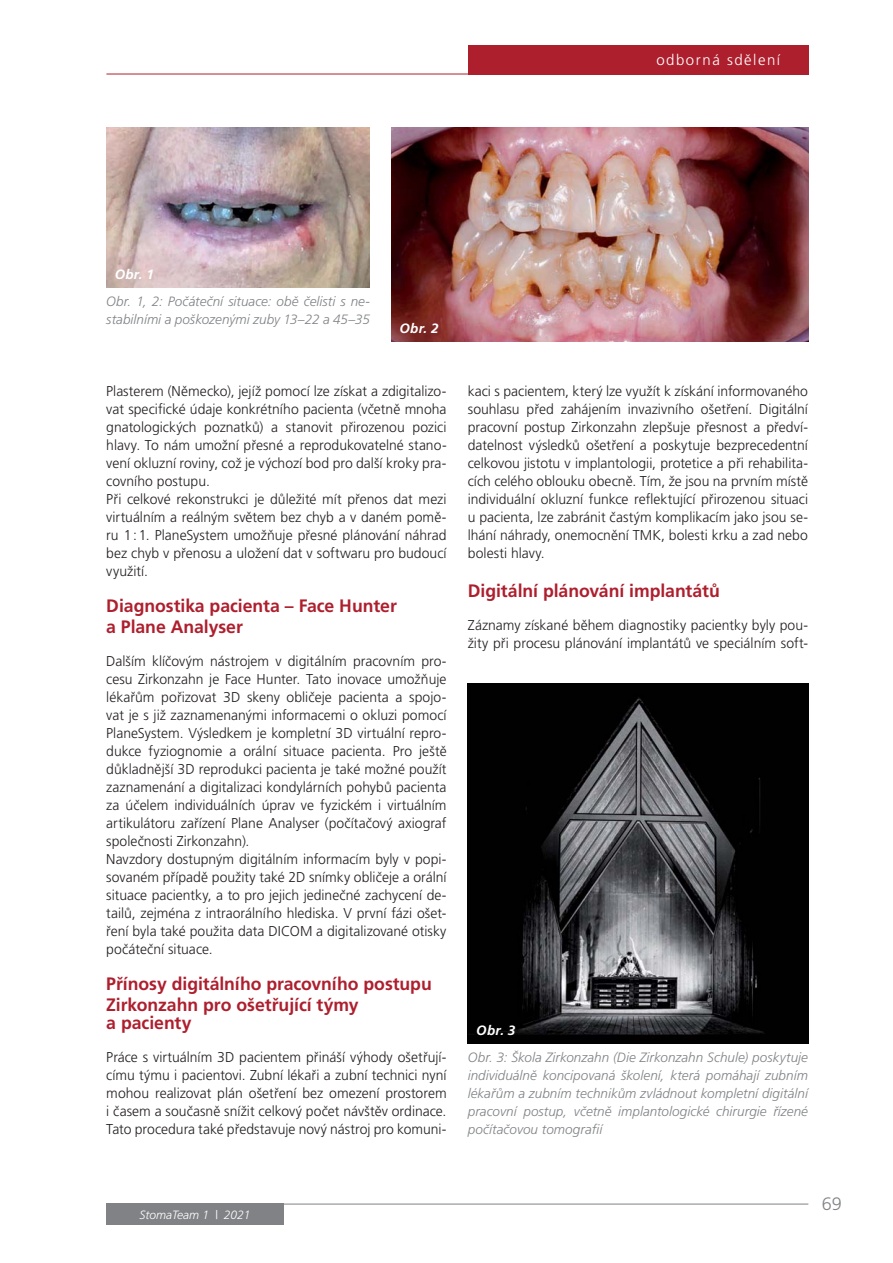
<style>
.page{position:relative;width:893px;height:1263px;background:#fff}
.page>*{position:absolute;margin:0;border:0;box-sizing:border-box;transform-origin:0 0}
.t1{font:700 18px/21px "Frutiger CE";color:#ae1f2e}
.t2{font:300 18px "Frutiger CE";color:#808285}
.t3{font:300 15px "Frutiger CE";letter-spacing:.1em;color:#fff}
.t4{font:300 14.25px/18px "Frutiger CE";color:#231f20}
.t5{font:italic 300 13.5px/18px "Frutiger CE";color:#808285}
.t6{font:italic 700 13.5px "Frutiger CE";letter-spacing:.015em;color:#fff}
.t7{font:italic 300 12px "Frutiger CE";color:#fff}
</style>
<div class="page">
<div style="left:106px;top:1204px;width:178px;height:21px;background:#808285"></div>
<hr style="left:106px;top:1204px;width:702px;height:1px;background:#808285">
<hr style="left:106px;top:74px;width:702px;height:1px;background:#ae1f2e">
<div style="left:468px;top:45px;width:340px;height:29px;background:#ae1f2e"></div>
<img style="left:106px;top:128px;width:264px;height:160px">
<img style="left:391px;top:128px;width:417px;height:214px">
<img style="left:468px;top:684px;width:340px;height:360px">
<p class="t3" style="left:656px;top:54px;width:125px">odborná sdělení</p>
<p class="t6" style="left:115px;top:267px;width:41px">Obr. 1</p>
<p class="t5" style="left:106px;top:293px;width:265px">Obr. 1, 2: Počáteční situace: obě čelisti s ne&shy;stabilními a poškozenými zuby 13–22 a 45–35</p>
<p class="t6" style="left:399px;top:321px;width:41px">Obr. 2</p>
<p class="t4" style="left:106px;top:383px;width:342px">Plasterem (Německo), jejíž pomocí lze získat a zdigitalizo&shy;vat specifické údaje konkrétního pacienta (včetně mnoha gnatologických poznatků) a stanovit přirozenou pozici hlavy. To nám umožní přesné a reprodukovatelné stano&shy;vení okluzní roviny, což je výchozí bod pro další kroky pra&shy;covního postupu.<br>Při celkové rekonstrukci je důležité mít přenos dat mezi virtuálním a reálným světem bez chyb a v daném pomě&shy;ru 1 : 1. PlaneSystem umožňuje přesné plánování náhrad bez chyb v přenosu a uložení dat v softwaru pro budoucí využití.</p>
<p class="t1" style="left:106px;top:596px;width:292px">Diagnostika pacienta – Face Hunter a Plane Analyser</p>
<p class="t4" style="left:106px;top:653px;width:342px">Dalším klíčovým nástrojem v digitálním pracovním pro&shy;cesu Zirkonzahn je Face Hunter. Tato inovace umožňuje lékařům pořizovat 3D skeny obličeje pacienta a spojo&shy;vat je s již zaznamenanými informacemi o okluzi pomocí PlaneSystem. Výsledkem je kompletní 3D virtuální repro&shy;dukce fyziognomie a orální situace pacienta. Pro ještě důkladnější 3D reprodukci pacienta je také možné použít zaznamenání a digitalizaci kondylárních pohybů pacienta za účelem individuálních úprav ve fyzickém i virtuálním artikulátoru zařízení Plane Analyser (počítačový axiograf společnosti Zirkonzahn).<br>Navzdory dostupným digitálním informacím byly v popi&shy;sovaném případě použity také 2D snímky obličeje a orální situace pacientky, a to pro jejich jedinečné zachycení de&shy;tailů, zejména z intraorálního hlediska. V první fázi ošet&shy;ření byla také použita data DICOM a digitalizované otisky počáteční situace.</p>
<p class="t1" style="left:106px;top:974px;width:327px">Přínosy digitálního pracovního postupu<br>Zirkonzahn pro ošetřující týmy</p>
<p class="t1" style="left:106px;top:1013px;width:87px">a pacienty</p>
<p class="t4" style="left:106px;top:1049px;width:342px;text-align:justify">Práce s virtuálním 3D pacientem přináší výhody ošetřují&shy;címu týmu i pacientovi. Zubní lékaři a zubní technici nyní mohou realizovat plán ošetření bez omezení prostorem i časem a současně snížit celkový počet návštěv ordinace.<br>Tato procedura také představuje nový nástroj pro komuni-</p>
<p class="t4" style="left:468px;top:383px;width:342px;text-align:justify">kaci s pacientem, který lze využít k získání informovaného souhlasu před zahájením invazivního ošetření. Digitální pracovní postup Zirkonzahn zlepšuje přesnost a předví&shy;datelnost výsledků ošetření a poskytuje bezprecedentní celkovou jistotu v implantologii, protetice a při rehabilita&shy;cích celého oblouku obecně. Tím, že jsou na prvním místě individuální okluzní funkce reflektující přirozenou situaci u pacienta, lze zabránit častým komplikacím jako jsou se&shy;lhání náhrady, onemocnění TMK, bolesti krku a zad nebo bolesti hlavy.</p>
<p class="t1" style="left:468px;top:581px;width:254px">Digitální plánování implantátů</p>
<p class="t4" style="left:468px;top:617px;width:342px">Záznamy získané během diagnostiky pacientky byly pou&shy;žity při procesu plánování implantátů ve speciálním soft-</p>
<p class="t6" style="left:476px;top:1023px;width:41px">Obr. 3</p>
<p class="t5" style="left:468px;top:1049px;width:342px;text-align:justify">Obr. 3: Škola Zirkonzahn (Die Zirkonzahn Schule) poskytuje individuálně koncipovaná školení, která pomáhají zubním lékařům a zubním technikům zvládnout kompletní digitální pracovní postup, včetně implantologické chirurgie řízené počítačovou tomografií</p>
<p class="t7" style="left:140px;top:1210px;width:112px">StomaTeam 1 | 2021</p>
<p class="t2" style="left:822px;top:1197px;width:22px">69</p>
</div>
